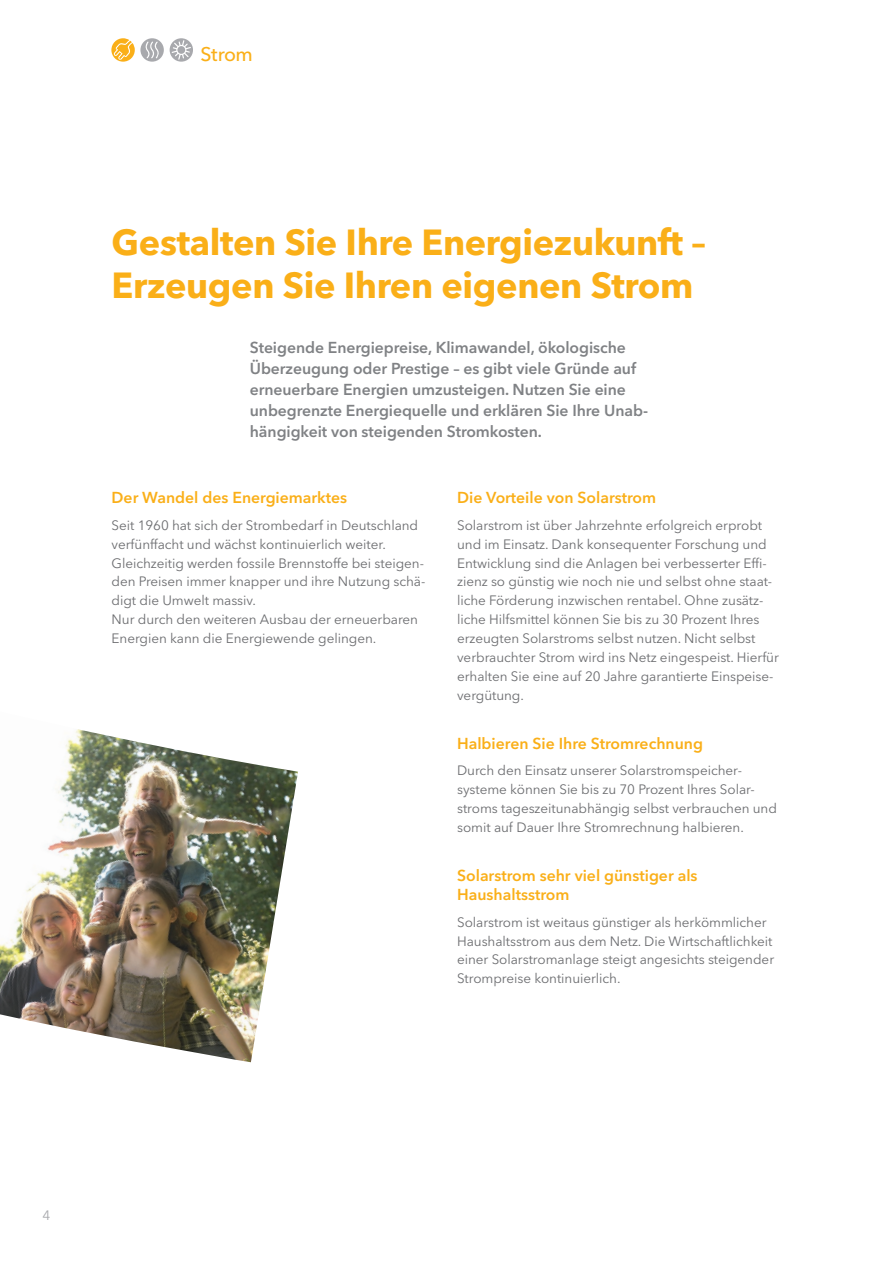
<style>
.page{position:relative;width:893px;height:1263px;background:#fff}
.page>*{position:absolute;margin:0;border:0;box-sizing:border-box;transform-origin:0 0}
.t1{font:700 36px/43.2px "Avenir Next LT Pro";letter-spacing:-.01em;color:#faaf18}
.t2{font:500 19.5px "Avenir Next LT Pro";letter-spacing:-.03em;color:#faaf18}
.t3{font:600 15.75px/21px "Avenir Next LT Pro";letter-spacing:-.005em;color:#808285}
.t4{font:600 15.75px/18.9px "Avenir Next LT Pro";color:#faaf18}
.t5{font:13.5px/18.9px "Avenir Next LT Pro";letter-spacing:-.005em;color:#6c6d70}
.t6{font:13.5px "Avenir Next LT Pro";color:#a8a9ad}
</style>
<div class="page">
<svg style="left:170px;top:38px;width:23px;height:24px"></svg>
<svg style="left:111px;top:38px;width:53px;height:24px"></svg>
<img style="left:0;top:729px;width:298px;height:333px">
<h2 class="t2" style="left:201px;top:43px;width:54px">Strom</h2>
<h1 class="t1" style="left:112px;top:220px;width:596px">Gestalten Sie Ihre Energiezukunft –<br>Erzeugen Sie Ihren eigenen Strom</h1>
<p class="t3" style="left:250px;top:336px;width:398px">Steigende Energiepreise, Klimawandel, ökologische Überzeugung oder Prestige – es gibt viele Gründe auf erneuerbare Energien umzusteigen. Nutzen Sie eine unbegrenzte Energiequelle und erklären Sie Ihre Unab&shy;hängigkeit von steigenden Stromkosten.</p>
<p class="t4" style="left:112px;top:488px;width:237px">Der Wandel des Energiemarktes</p>
<p class="t5" style="left:112px;top:515px;width:315px">Seit 1960 hat sich der Strombedarf in Deutschland verfünffacht und wächst kontinuierlich weiter.<br>Gleichzeitig werden fossile Brennstoffe bei steigen&shy;den Preisen immer knapper und ihre Nutzung schä&shy;digt die Umwelt massiv.<br>Nur durch den weiteren Ausbau der erneuerbaren Energien kann die Energiewende gelingen.</p>
<p class="t4" style="left:457px;top:488px;width:201px">Die Vorteile von Solarstrom</p>
<p class="t5" style="left:457px;top:515px;width:323px">Solarstrom ist über Jahrzehnte erfolgreich erprobt und im Einsatz. Dank konsequenter Forschung und Entwicklung sind die Anlagen bei verbesserter Effi&shy;zienz so günstig wie noch nie und selbst ohne staat&shy;liche Förderung inzwischen rentabel. Ohne zusätz&shy;liche Hilfsmittel können Sie bis zu 30 Prozent Ihres erzeugten Solarstroms selbst nutzen. Nicht selbst verbrauchter Strom wird ins Netz eingespeist. Hierfür erhalten Sie eine auf 20 Jahre garantierte Einspeise&shy;vergütung.</p>
<p class="t4" style="left:457px;top:734px;width:247px">Halbieren Sie Ihre Stromrechnung</p>
<p class="t5" style="left:457px;top:761px;width:321px">Durch den Einsatz unserer Solarstromspeicher&shy;systeme können Sie bis zu 70 Prozent Ihres Solar&shy;stroms tageszeitunabhängig selbst verbrauchen und somit auf Dauer Ihre Stromrechnung halbieren.</p>
<p class="t4" style="left:457px;top:866px;width:242px">Solarstrom sehr viel günstiger als<br>Haushaltsstrom</p>
<p class="t5" style="left:457px;top:912px;width:319px">Solarstrom ist weitaus günstiger als herkömmlicher Haushaltsstrom aus dem Netz. Die Wirtschaftlichkeit einer Solarstromanlage steigt angesichts steigender Strompreise kontinuierlich.</p>
<p class="t6" style="left:43px;top:1208px;width:9px">4</p>
</div>
